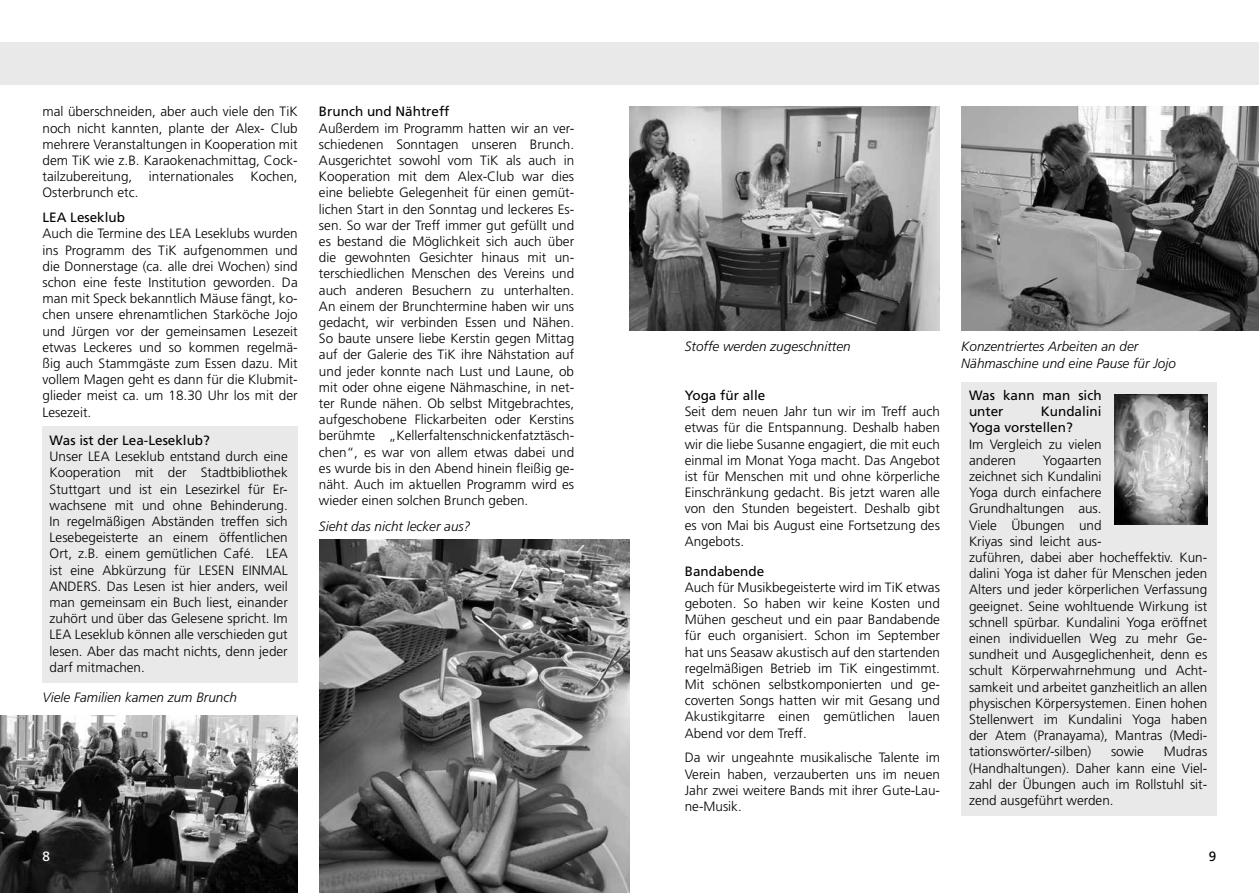
<style>
.page{position:relative;width:1259px;height:893px;background:#fff}
.page>*{position:absolute;margin:0;border:0;box-sizing:border-box;transform-origin:0 0}
.t1{font:300 13.5px/16.2px "Frutiger LT Std";color:#000;text-align:justify}
.t2{font:italic 300 13.5px/16.2px "Frutiger LT Std";color:#000}
.t3{font:13.5px/16.2px "Frutiger LT Std";color:#000}
.t4{font:13.5px "Frutiger LT Std";color:#fff}
</style>
<div class="page">
<img style="left:0;top:716px;width:298px;height:177px">
<div style="left:43px;top:426px;width:255px;height:256px;background:#e9e9ea"></div>
<div style="left:0;top:43px;width:629px;height:42px;background:#e9e9ea"></div>
<img style="left:319px;top:539px;width:310px;height:354px">
<div style="left:629px;top:43px;width:630px;height:42px;background:#e9e9ea"></div>
<img style="left:629px;top:106px;width:311px;height:224px">
<img style="left:961px;top:106px;width:298px;height:224px">
<div style="left:961px;top:382px;width:255px;height:434px;background:#e9e9ea"></div>
<img style="left:1114px;top:395px;width:93px;height:129px">
<p class="t1" style="left:43px;top:104px;width:257px">mal überschneiden, aber auch viele den TiK noch nicht kannten, plante der Alex- Club mehrere Veranstaltungen in Kooperation mit dem TiK wie z.B. Karaokenachmittag, Cock&shy;tailzubereitung, internationales Kochen, Osterbrunch etc.</p>
<p class="t3" style="left:43px;top:209px;width:84px">LEA Leseklub</p>
<p class="t1" style="left:43px;top:226px;width:257px">Auch die Termine des LEA Leseklubs wurden ins Programm des TiK aufgenommen und die Donnerstage (ca. alle drei Wochen) sind schon eine feste Institution geworden. Da man mit Speck bekanntlich Mäuse fängt, ko&shy;chen unsere ehrenamtlichen Starköche Jojo und Jürgen vor der gemeinsamen Lesezeit etwas Leckeres und so kommen regelmä&shy;ßig auch Stammgäste zum Essen dazu. Mit vollem Magen geht es dann für die Klubmit&shy;glieder meist ca. um 18.30 Uhr los mit der Lesezeit.</p>
<p class="t3" style="left:50px;top:432px;width:162px">Was ist der Lea-Leseklub?</p>
<p class="t1" style="left:50px;top:449px;width:240px">Unser LEA Leseklub entstand durch eine Kooperation mit der Stadtbibliothek Stuttgart und ist ein Lesezirkel für Er&shy;wachsene mit und ohne Behinderung.<br>In regelmäßigen Abständen treffen sich Lesebegeisterte an einem öffentlichen Ort, z.B. einem gemütlichen Café. LEA ist eine Abkürzung für LESEN EINMAL ANDERS. Das Lesen ist hier anders, weil man gemeinsam ein Buch liest, einander zuhört und über das Gelesene spricht. Im LEA Leseklub können alle verschieden gut lesen. Aber das macht nichts, denn jeder darf mitmachen.</p>
<p class="t2" style="left:43px;top:690px;width:196px">Viele Familien kamen zum Brunch</p>
<p class="t3" style="left:319px;top:104px;width:132px">Brunch und Nähtreff</p>
<p class="t1" style="left:319px;top:120px;width:257px">Außerdem im Programm hatten wir an ver&shy;schiedenen Sonntagen unseren Brunch.<br>Ausgerichtet sowohl vom TiK als auch in Kooperation mit dem Alex-Club war dies eine beliebte Gelegenheit für einen gemüt&shy;lichen Start in den Sonntag und leckeres Es&shy;sen. So war der Treff immer gut gefüllt und es bestand die Möglichkeit sich auch über die gewohnten Gesichter hinaus mit un&shy;terschiedlichen Menschen des Vereins und auch anderen Besuchern zu unterhalten.<br>An einem der Brunchtermine haben wir uns gedacht, wir verbinden Essen und Nähen.<br>So baute unsere liebe Kerstin gegen Mittag auf der Galerie des TiK ihre Nähstation auf und jeder konnte nach Lust und Laune, ob mit oder ohne eigene Nähmaschine, in net&shy;ter Runde nähen. Ob selbst Mitgebrachtes, aufgeschobene Flickarbeiten oder Kerstins berühmte „Kellerfaltenschnickenfatztäsch&shy;chen“, es war von allem etwas dabei und es wurde bis in den Abend hinein fleißig ge&shy;näht. Auch im aktuellen Programm wird es wieder einen solchen Brunch geben.</p>
<p class="t2" style="left:319px;top:518px;width:153px">Sieht das nicht lecker aus?</p>
<p class="t4" style="left:43px;top:848px;width:9px">8</p>
<p class="t2" style="left:685px;top:339px;width:167px">Stoffe werden zugeschnitten</p>
<p class="t3" style="left:685px;top:387px;width:82px">Yoga für alle</p>
<p class="t1" style="left:685px;top:404px;width:257px">Seit dem neuen Jahr tun wir im Treff auch etwas für die Entspannung. Deshalb haben wir die liebe Susanne engagiert, die mit euch einmal im Monat Yoga macht. Das Angebot ist für Menschen mit und ohne körperliche Einschränkung gedacht. Bis jetzt waren alle von den Stunden begeistert. Deshalb gibt es von Mai bis August eine Fortsetzung des Angebots.</p>
<p class="t3" style="left:685px;top:563px;width:81px">Bandabende</p>
<p class="t1" style="left:685px;top:579px;width:257px">Auch für Musikbegeisterte wird im TiK etwas geboten. So haben wir keine Kosten und Mühen gescheut und ein paar Bandabende für euch organisiert. Schon im September hat uns Seasaw akustisch auf den startenden regelmäßigen Betrieb im TiK eingestimmt.<br>Mit schönen selbstkomponierten und ge&shy;coverten Songs hatten wir mit Gesang und Akustikgitarre einen gemütlichen lauen Abend vor dem Treff.</p>
<p class="t1" style="left:685px;top:750px;width:257px">Da wir ungeahnte musikalische Talente im Verein haben, verzauberten uns im neuen Jahr zwei weitere Bands mit ihrer Gute-Lau&shy;ne-Musik.</p>
<p class="t2" style="left:961px;top:339px;width:216px">Konzentriertes Arbeiten an der<br>Nähmaschine und eine Pause für Jojo</p>
<p class="t3" style="left:969px;top:387px;width:134px">Was kann man sich unter</p>
<p class="t3" style="left:969px;top:403px;width:134px;text-indent:72px">Kundalini<br>Yoga vorstellen?</p>
<p class="t1" style="left:969px;top:436px;width:134px">Im Vergleich zu vielen anderen</p>
<p class="t1" style="left:969px;top:452px;width:240px;text-align:left;text-indent:74px">Yogaarten<br>zeichnet sich Kundalini<br>Yoga durch einfachere<br>Grundhaltungen aus.<br>Viele Übungen und<br>Kriyas sind leicht aus-<br>zuführen, dabei aber hocheffektiv. Kun&shy;dalini Yoga ist daher für Menschen jeden<br>Alters und jeder körperlichen Verfassung geeignet. Seine wohltuende Wirkung ist schnell spürbar. Kundalini Yoga eröffnet einen individuellen Weg zu mehr Ge&shy;sundheit und Ausgeglichenheit, denn es schult Körperwahrnehmung und Acht&shy;samkeit und arbeitet ganzheitlich an allen physischen Körpersystemen. Einen hohen<br>Stellenwert im Kundalini Yoga haben der Atem (Pranayama), Mantras (Medi&shy;tationswörter/-silben)</p>
<p class="t1" style="left:969px;top:744px;width:240px;text-indent:195px">Mudras (Handhaltungen). Daher kann eine Viel&shy;zahl der Übungen auch im Rollstuhl sit&shy;zend ausgeführt werden.</p>
<p class="t1" style="left:1111px;top:744px;width:35px">sowie</p>
</div>
